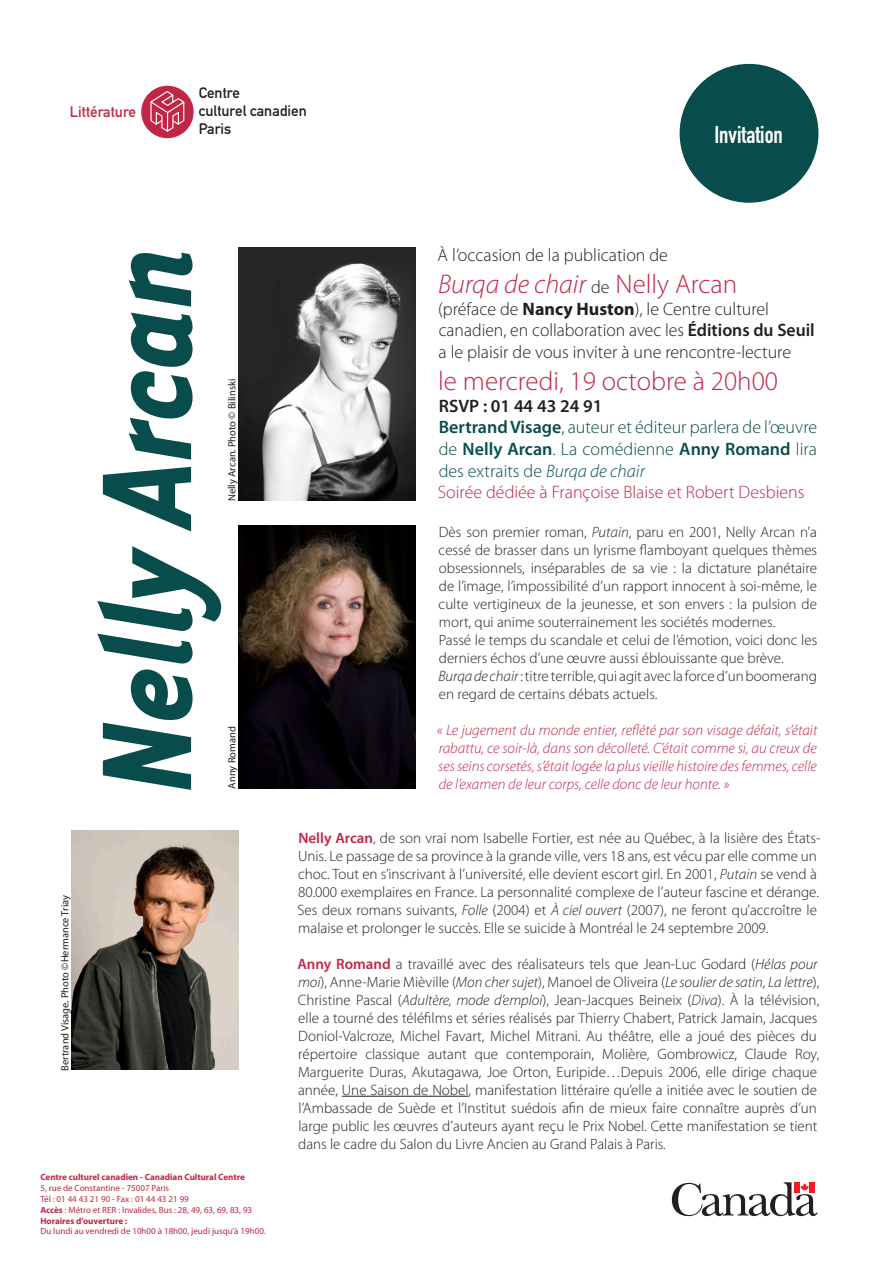
<style>
.page{position:relative;width:893px;height:1263px;background:#fff}
.page>*{position:absolute;margin:0;border:0;box-sizing:border-box;transform-origin:0 0}
.t1{font:italic 700 147px "Tarzana Narrow";letter-spacing:-.005em;color:#084d4b;scale:.94 1}
.t2{font:300 27px "Myriad Pro";color:#c12645}
.t3{font:italic 300 27px "Myriad Pro";color:#c12645}
.t4{font:24px "DIN Engschrift";color:#fff}
.t5{font:300 18px/21.6px "Myriad Pro";color:#231f20}
.t6{font:300 18px/21.6px "Myriad Pro";color:#084d4b;text-align:justify}
.t7{font:300 18px "Myriad Pro";color:#c12645}
.t8{font:600 18px "Myriad Pro";color:#231f20}
.t9{font:300 15px/18px "Myriad Pro";color:#231f20}
.t10{font:italic 300 15px/18px "Myriad Pro";color:#c12645;text-align:justify}
.t11{font:15px "DIN Mittelschrift";color:#231f20}
.t12{font:15px "DIN Mittelschrift";color:#c12645}
.t13{font:10.5px "Myriad Pro";color:#231f20}
.t14{font:9px/10.8px "Myriad Pro";color:#c12645}
.s1{font-weight:700}
.s2{font-style:normal;font-size:18px;color:#231f20}
.s3{font-style:normal}
.s4{font-weight:600}
.s5{font-style:italic}
.s6{font-weight:600;color:#c12645}
</style>
<div class="page">
<hr style="left:342px;top:1096px;width:126px;height:1px;background:#231f20">
<svg style="left:672px;top:1182px;width:146px;height:34px"></svg>
<div style="left:680px;top:65px;width:138px;height:137px;background:#084d4b;border-radius:50%"></div>
<div style="left:142px;top:86px;width:51px;height:51px;background:#c12645;border-radius:50%"></div>
<div style="left:141px;top:86px;width:53px;height:52px;border:2px solid #c12645;border-radius:50%"></div>
<svg style="left:150px;top:91px;width:34px;height:41px"></svg>
<img style="left:238px;top:526px;width:178px;height:262px">
<img style="left:71px;top:831px;width:167px;height:239px">
<img style="left:238px;top:247px;width:178px;height:253px">
<p class="t12" style="left:70px;top:102px;width:68px">Littérature</p>
<p class="t11" style="left:199px;top:84px;width:43px">Centre</p>
<p class="t11" style="left:199px;top:102px;width:109px">culturel canadien</p>
<p class="t11" style="left:199px;top:120px;width:34px">Paris</p>
<p class="t4" style="left:714px;top:121px;width:70px">Invitation</p>
<p class="t1" style="left:55px;top:791px;width:582px;rotate:-90deg">Nelly Arcan</p>
<p class="t13" style="left:225px;top:501px;width:124px;rotate:-90deg">Nelly Arcan. Photo © Bilinski</p>
<p class="t13" style="left:225px;top:788px;width:64px;rotate:-90deg">Anny Romand</p>
<p class="t13" style="left:58px;top:1071px;width:178px;rotate:-90deg">Bertrand Visage. Photo ©Hermance Triay</p>
<p class="t14" style="left:40px;top:1172px;width:213px"><span class="s1">Centre culturel canadien - Canadian Cultural Centre </span>5, rue de Constantine - 75007 Paris<br>Tél : 01 44 43 21 90 - Fax : 01 44 43 21 99<br><span class="s1">Accès</span> : Métro et RER : Invalides, Bus : 28, 49, 63, 69, 83, 93<br><span class="s1">Horaires d’ouverture :</span></p>
<p class="t14" style="left:40px;top:1226px;width:227px">Du lundi au vendredi de 10h00 à 18h00, jeudi jusqu’à 19h00.</p>
<p class="t5" style="left:438px;top:244px;width:232px">À l’occasion de la publication de</p>
<p class="t3" style="left:438px;top:268px;width:301px">Burqa de chair <span class="s2">de</span> <span class="s3">Nelly Arcan</span></p>
<p class="t5" style="left:438px;top:298px;width:378px">(préface de <span class="s1">Nancy Huston</span>), le Centre culturel canadien, en collaboration avec les <span class="s4">Éditions du Seuil</span></p>
<p class="t5" style="left:439px;top:341px;width:354px">a le plaisir de vous inviter à une rencontre-lecture</p>
<p class="t2" style="left:438px;top:365px;width:341px">le mercredi, 19 octobre à 20h00</p>
<p class="t8" style="left:439px;top:394px;width:165px">RSVP : 01 44 43 24 91</p>
<p class="t6" style="left:439px;top:416px;width:380px"><span class="s4">Bertrand Visage</span>, auteur et éditeur parlera de l’œuvre de <span class="s4">Nelly Arcan</span>. La comédienne <span class="s4">Anny Romand</span> lira des extraits de <span class="s5">Burqa de chair</span></p>
<p class="t7" style="left:438px;top:481px;width:368px">Soirée dédiée à Françoise Blaise et Robert Desbiens</p>
<p class="t9" style="left:439px;top:522px;width:380px;text-align:justify">Dès son premier roman, <span class="s5">Putain</span>, paru en 2001, Nelly Arcan n’a cessé de brasser dans un lyrisme flamboyant quelques thèmes obsessionnels, inséparables de sa vie : la dictature planétaire de l’image, l’impossibilité d’un rapport innocent à soi-même, le culte vertigineux de la jeunesse, et son envers : la pulsion de mort, qui anime souterrainement les sociétés modernes.</p>
<p class="t9" style="left:439px;top:630px;width:380px">Passé le temps du scandale et celui de l’émotion, voici donc les derniers échos d’une œuvre aussi éblouissante que brève.</p>
<p class="t9" style="left:438px;top:666px;width:380px"><span class="s5">Burqa de chair</span> : titre terrible, qui agit avec la force d’un boomerang en regard de certains débats actuels.</p>
<p class="t10" style="left:437px;top:720px;width:382px">« Le jugement du monde entier, reflété par son visage défait, s’était rabattu, ce soir-là, dans son décolleté. C’était comme si, au creux de ses seins corsetés, s’était logée la plus vieille histoire des femmes, celle de l’examen de leur corps, celle donc de leur honte. »</p>
<p class="t9" style="left:298px;top:828px;width:524px"><span class="s6">Nelly Arcan</span>, de son vrai nom Isabelle Fortier, est née au Québec, à la lisière des États-Unis. Le passage de sa province à la grande ville, vers 18 ans, est vécu par elle comme un choc. Tout en s’inscrivant à l’université, elle devient escort girl. En 2001, <span class="s5">Putain</span> se vend à 80.000 exemplaires en France. La personnalité complexe de l’auteur fascine et dérange.<br>Ses deux romans suivants, <span class="s5">Folle</span> (2004) et <span class="s5">À ciel ouvert</span> (2007), ne feront qu’accroître le malaise et prolonger le succès. Elle se suicide à Montréal le 24 septembre 2009.</p>
<p class="t9" style="left:297px;top:954px;width:523px"><span class="s6">Anny Romand</span> a travaillé avec des réalisateurs tels que Jean-Luc Godard (<span class="s5">Hélas pour moi</span>), Anne-Marie Mièville (<span class="s5">Mon cher sujet</span>), Manoel de Oliveira (<span class="s5">Le soulier de satin, La lettre</span>), Christine Pascal (<span class="s5">Adultère, mode d’emploi</span>), Jean-Jacques Beineix (<span class="s5">Diva</span>). À la télévision, elle a tourné des téléfilms et séries réalisés par Thierry Chabert, Patrick Jamain, Jacques Doniol-Valcroze, Michel Favart, Michel Mitrani. Au théâtre, elle a joué des pièces du répertoire classique autant que contemporain, Molière, Gombrowicz, Claude Roy, Marguerite Duras, Akutagawa, Joe Orton, Euripide…Depuis 2006, elle dirige chaque année, Une Saison de Nobel, manifestation littéraire qu’elle a initiée avec le soutien de l’Ambassade de Suède et l’Institut suédois afin de mieux faire connaître auprès d’un large public les œuvres d’auteurs ayant reçu le Prix Nobel. Cette manifestation se tient dans le cadre du Salon du Livre Ancien au Grand Palais à Paris.</p>
</div>
